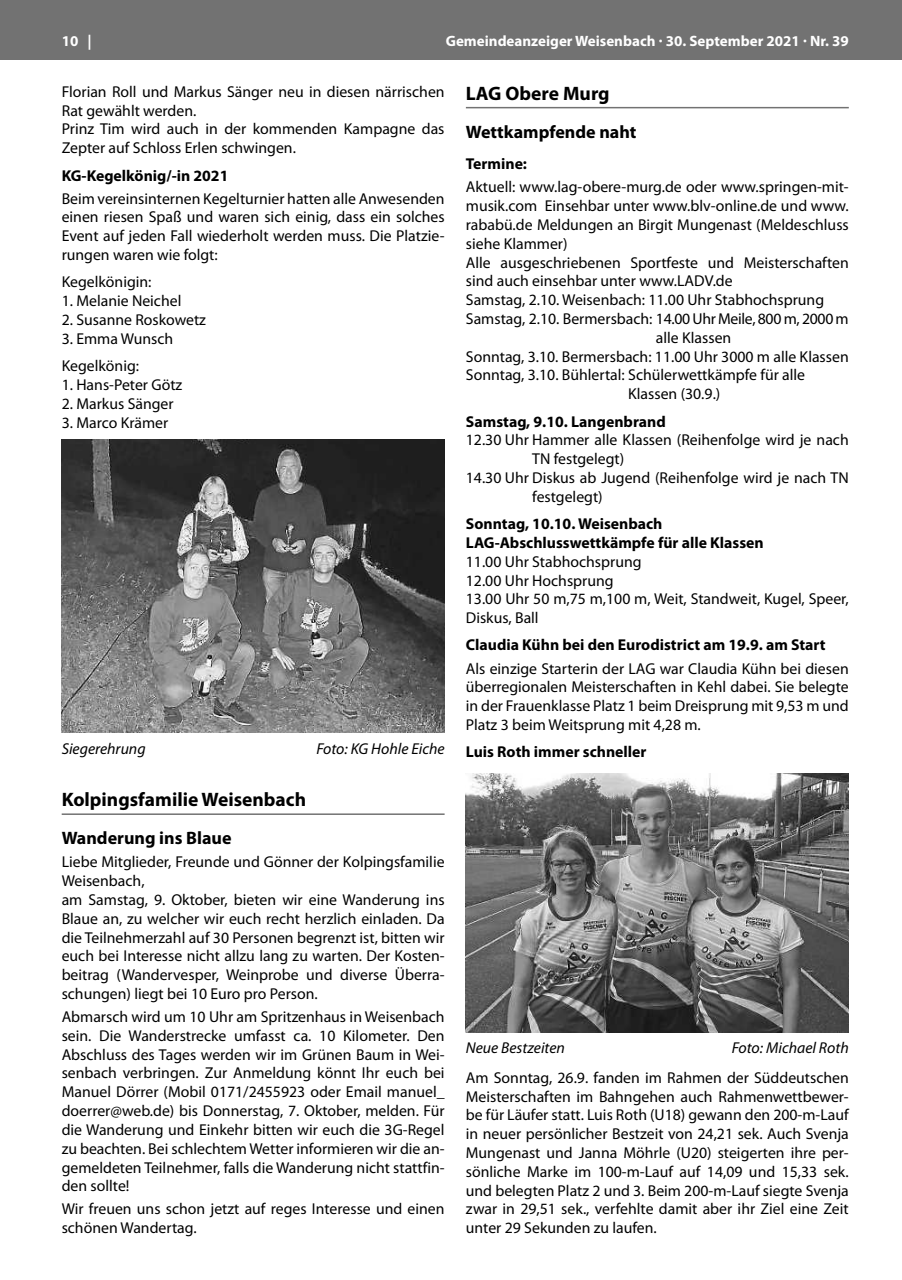
<style>
.page{position:relative;width:902px;height:1280px;background:#fff}
.page>*{position:absolute;margin:0;border:0;box-sizing:border-box;transform-origin:0 0}
.t1{font:700 19.5px "Myriad Pro";color:#000}
.t2{font:700 18px "Myriad Pro";color:#000}
.t3{font:15.75px/18.8px "Myriad Pro";color:#000}
.t4{font:700 15.75px/18.8px "Myriad Pro";color:#000}
.t5{font:italic 15.75px "Myriad Pro";color:#000}
.t6{font:700 15px "Myriad Pro";color:#fff}
</style>
<div class="page">
<div style="left:0;top:0;width:901px;height:60px;background:#727272"></div>
<hr style="left:62px;top:813px;width:382px;height:2px;background:#727272">
<img style="left:62px;top:440px;width:382px;height:292px">
<hr style="left:466px;top:107px;width:382px;height:1px;background:#727272">
<img style="left:466px;top:773px;width:382px;height:259px">
<p class="t6" style="left:62px;top:31px;width:31px">10 |</p>
<p class="t6" style="left:445px;top:31px;width:404px">Gemeindeanzeiger Weisenbach · 30. September 2021 · Nr. 39</p>
<p class="t3" style="left:62px;top:82px;width:384px">Florian Roll und Markus Sänger neu in diesen närrischen Rat gewählt werden.<br>Prinz Tim wird auch in der kommenden Kampagne das Zepter auf Schloss Erlen schwingen.</p>
<p class="t4" style="left:62px;top:165px;width:168px">KG-Kegelkönig/-in 2021</p>
<p class="t3" style="left:62px;top:189px;width:384px;text-align:justify">Beim vereinsinternen Kegelturnier hatten alle Anwesenden einen riesen Spaß und waren sich einig, dass ein solches Event auf jeden Fall wiederholt werden muss. Die Platzie&shy;rungen waren wie folgt:</p>
<p class="t3" style="left:62px;top:272px;width:91px">Kegelkönigin:</p>
<p class="t3" style="left:62px;top:291px;width:121px">1. Melanie Neichel</p>
<p class="t3" style="left:62px;top:310px;width:146px">2. Susanne Roskowetz</p>
<p class="t3" style="left:62px;top:325px;width:113px;line-height:27.3px">3. Emma Wunsch<br>Kegelkönig:</p>
<p class="t3" style="left:62px;top:375px;width:122px">1. Hans-Peter Götz</p>
<p class="t3" style="left:62px;top:394px;width:113px">2. Markus Sänger</p>
<p class="t3" style="left:62px;top:413px;width:108px">3. Marco Krämer</p>
<p class="t1" style="left:466px;top:80px;width:145px">LAG Obere murg</p>
<p class="t2" style="left:466px;top:120px;width:172px">Wettkampfende naht</p>
<p class="t4" style="left:466px;top:154px;width:63px">Termine:</p>
<p class="t3" style="left:466px;top:177px;width:384px">Aktuell: www.lag-obere-murg.de oder www.springen-mit-</p>
<p class="t3" style="left:466px;top:196px;width:384px">musik.com Einsehbar unter www.blv-online.de und www.</p>
<p class="t3" style="left:466px;top:215px;width:384px">rababü.de Meldungen an Birgit Mungenast (Meldeschluss</p>
<p class="t3" style="left:466px;top:234px;width:103px">siehe Klammer)</p>
<p class="t3" style="left:466px;top:253px;width:384px">Alle ausgeschriebenen Sportfeste und Meisterschaften</p>
<p class="t3" style="left:466px;top:271px;width:268px">sind auch einsehbar unter www.LADV.de</p>
<p class="t3" style="left:466px;top:290px;width:360px">Samstag, 2.10. Weisenbach: 11.00 Uhr Stabhochsprung</p>
<p class="t3" style="left:466px;top:309px;width:384px">Samstag, 2.10. Bermersbach: 14.00 Uhr Meile, 800 m, 2000 m</p>
<p class="t3" style="left:656px;top:328px;width:77px">alle Klassen</p>
<p class="t3" style="left:466px;top:347px;width:384px">Sonntag, 3.10. Bermersbach: 11.00 Uhr 3000 m alle Klassen</p>
<p class="t3" style="left:466px;top:365px;width:341px">Sonntag, 3.10. Bühlertal: Schülerwettkämpfe für alle</p>
<p class="t3" style="left:628px;top:384px;width:94px">Klassen (30.9.)</p>
<p class="t4" style="left:466px;top:411px;width:201px">Samstag, 9.10. Langenbrand</p>
<p class="t3" style="left:466px;top:430px;width:384px">12.30 Uhr Hammer alle Klassen (Reihenfolge wird je nach</p>
<p class="t3" style="left:532px;top:449px;width:93px">TN festgelegt)</p>
<p class="t3" style="left:466px;top:468px;width:384px">14.30 Uhr Diskus ab Jugend (Reihenfolge wird je nach TN</p>
<p class="t3" style="left:532px;top:487px;width:72px">festgelegt)</p>
<p class="t4" style="left:466px;top:514px;width:299px">Sonntag, 10.10. Weisenbach<br>LAG-Abschlusswettkämpfe für alle Klassen</p>
<p class="t3" style="left:466px;top:552px;width:384px">11.00 Uhr Stabhochsprung<br>12.00 Uhr Hochsprung<br>13.00 Uhr 50 m,75 m,100 m, Weit, Standweit, Kugel, Speer,<br>Diskus, Ball</p>
<p class="t4" style="left:466px;top:635px;width:361px">Claudia Kühn bei den eurodistrict am 19.9. am Start</p>
<p class="t3" style="left:466px;top:659px;width:384px;text-align:justify">Als einzige Starterin der LAG war Claudia Kühn bei diesen überregionalen Meisterschaften in Kehl dabei. Sie belegte in der Frauenklasse Platz 1 beim Dreisprung mit 9,53 m und Platz 3 beim Weitsprung mit 4,28 m.</p>
<p class="t4" style="left:466px;top:742px;width:182px">Luis Roth immer schneller</p>
<p class="t5" style="left:62px;top:740px;width:85px">Siegerehrung</p>
<p class="t5" style="left:316px;top:740px;width:130px">Foto: KG Hohle Eiche</p>
<p class="t1" style="left:62px;top:787px;width:246px">Kolpingsfamilie Weisenbach</p>
<p class="t2" style="left:62px;top:826px;width:171px">Wanderung ins Blaue</p>
<p class="t3" style="left:62px;top:852px;width:384px">Liebe Mitglieder, Freunde und Gönner der Kolpingsfamilie Weisenbach,<br>am Samstag, 9. Oktober, bieten wir eine Wanderung ins Blaue an, zu welcher wir euch recht herzlich einladen. Da die Teilnehmerzahl auf 30 Personen begrenzt ist, bitten wir euch bei Interesse nicht allzu lang zu warten. Der Kosten&shy;beitrag (Wandervesper, Weinprobe und diverse Überra&shy;schungen) liegt bei 10 Euro pro Person.</p>
<p class="t3" style="left:62px;top:1007px;width:384px;text-align:justify">Abmarsch wird um 10 Uhr am Spritzenhaus in Weisenbach sein. Die Wanderstrecke umfasst ca. 10 Kilometer. Den Abschluss des Tages werden wir im Grünen Baum in Wei&shy;senbach verbringen. Zur Anmeldung könnt Ihr euch bei Manuel Dörrer (Mobil 0171/2455923 oder Email manuel_ doerrer@web.de) bis Donnerstag, 7. Oktober, melden. Für die Wanderung und Einkehr bitten wir euch die 3G-Regel zu beachten. Bei schlechtem Wetter informieren wir die an&shy;gemeldeten Teilnehmer, falls die Wanderung nicht stattfin&shy;den sollte!</p>
<p class="t3" style="left:62px;top:1199px;width:384px">Wir freuen uns schon jetzt auf reges Interesse und einen schönen Wandertag.</p>
<p class="t5" style="left:466px;top:1039px;width:101px">Neue Bestzeiten</p>
<p class="t5" style="left:731px;top:1039px;width:119px">Foto: Michael Roth</p>
<p class="t3" style="left:466px;top:1068px;width:384px;text-align:justify">Am Sonntag, 26.9. fanden im Rahmen der Süddeutschen Meisterschaften im Bahngehen auch Rahmenwettbewer&shy;be für Läufer statt. Luis Roth (U18) gewann den 200-m-Lauf in neuer persönlicher Bestzeit von 24,21 sek. Auch Svenja Mungenast und Janna Möhrle (U20) steigerten ihre per&shy;sönliche Marke im 100-m-Lauf auf 14,09 und 15,33 sek. und belegten Platz 2 und 3. Beim 200-m-Lauf siegte Svenja zwar in 29,51 sek., verfehlte damit aber ihr Ziel eine Zeit unter 29 Sekunden zu laufen.</p>
</div>
